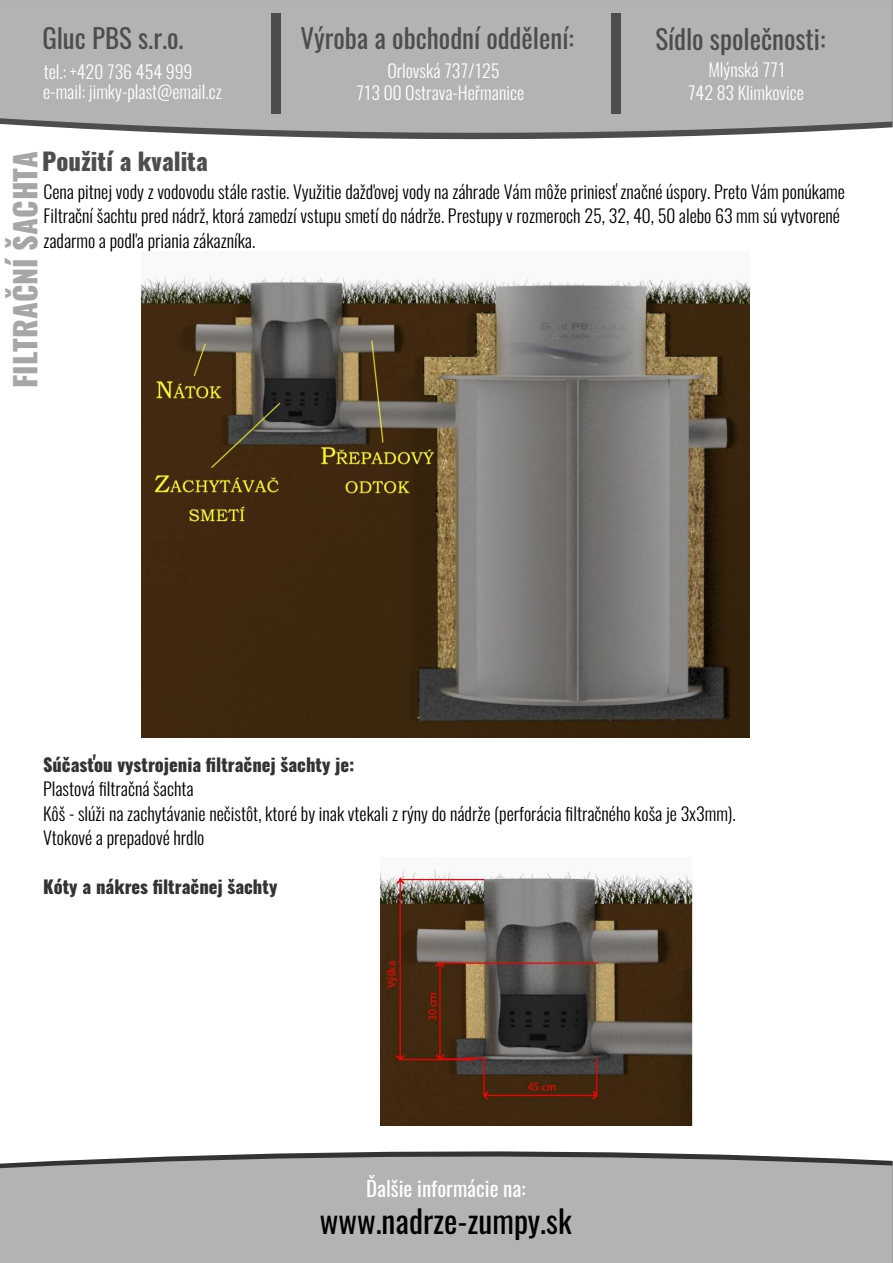
<style>
.page{position:relative;width:893px;height:1263px;background:#fff}
.page>*{position:absolute;margin:0;border:0;box-sizing:border-box;transform-origin:0 0}
.t1{font:31.65px "Oswald";color:#000}
.t2{font:800 30px "Oswald";color:rgb(77 77 77/.5)}
.t3{font:27px "Oswald";color:#4d4d4d}
.t4{font:800 24px "Oswald";color:#4d4d4d}
.t5{font:21px "Oswald";color:#fff}
.t6{font:300 18px/24.5px "Oswald";color:#000}
.t7{font:300 18px/22.8px "Oswald";color:#fff;text-align:center}
.t8{font:800 18px "Oswald";color:#333}
</style>
<div class="page">
<svg style="left:0;top:0;width:893px;height:138px;background:#b0b0b0"></svg>
<div style="left:271px;top:13px;width:10px;height:101px;background:#4d4d4d"></div>
<div style="left:611px;top:13px;width:10px;height:101px;background:#4d4d4d"></div>
<img style="left:142px;top:274px;width:608px;height:463px">
<img style="left:381px;top:869px;width:312px;height:257px">
<svg style="left:0;top:1152px;width:893px;height:111px;background:#afafaf"></svg>
<h3 class="t3" style="left:42px;top:19px;width:143px">Gluc PBS s.r.o.</h3>
<h3 class="t3" style="left:655px;top:20px;width:172px">Sídlo společnosti:</h3>
<p class="t7" style="left:688px;top:58px;width:118px">Mlýnská 771<br>742 83 Klimkovice</p>
<h3 class="t3" style="left:300px;top:20px;width:275px">Výroba a obchodní oddělení:</h3>
<p class="t7" style="left:356px;top:60px;width:170px;line-height:21.9px">Orlovská 737/125<br>713 00 Ostrava-Heřmanice</p>
<p class="t7" style="left:43px;top:62px;width:180px;line-height:19.6px;text-align:left">tel.: +420 736 454 999 e-mail: jimky-plast@email.cz</p>
<h3 class="t4" style="left:42px;top:145px;width:167px">Použití a kvalita</h3>
<h2 class="t2" style="left:5px;top:388px;width:238px;rotate:-90deg">FILTRAČNÍ ŠACHTA</h2>
<p class="t6" style="left:43px;top:179px;width:803px">Cena pitnej vody z vodovodu stále rastie. Využitie dažďovej vody na záhrade Vám môže priniesť značné úspory. Preto Vám ponúkame<br>Filtrační šachtu pred nádrž, ktorá zamedzí vstupu smetí do nádrže. Prestupy v rozmeroch 25, 32, 40, 50 alebo 63 mm sú vytvorené zadarmo a podľa priania zákazníka.</p>
<p class="t8" style="left:43px;top:752px;width:313px">Súčasťou vystrojenia filtračnej šachty je:</p>
<p class="t6" style="left:43px;top:777px;width:694px">Plastová filtračná šachta<br>Kôš - slúži na zachytávanie nečistôt, ktoré by inak vtekali z rýny do nádrže (perforácia filtračného koša je 3x3mm).<br>Vtokové a prepadové hrdlo</p>
<p class="t8" style="left:43px;top:874px;width:236px">Kóty a nákres filtračnej šachty</p>
<p class="t5" style="left:366px;top:1174px;width:161px">Ďalšie informácie na:</p>
<h1 class="t1" style="left:320px;top:1200px;width:253px">www.nadrze-zumpy.sk</h1>
</div>
